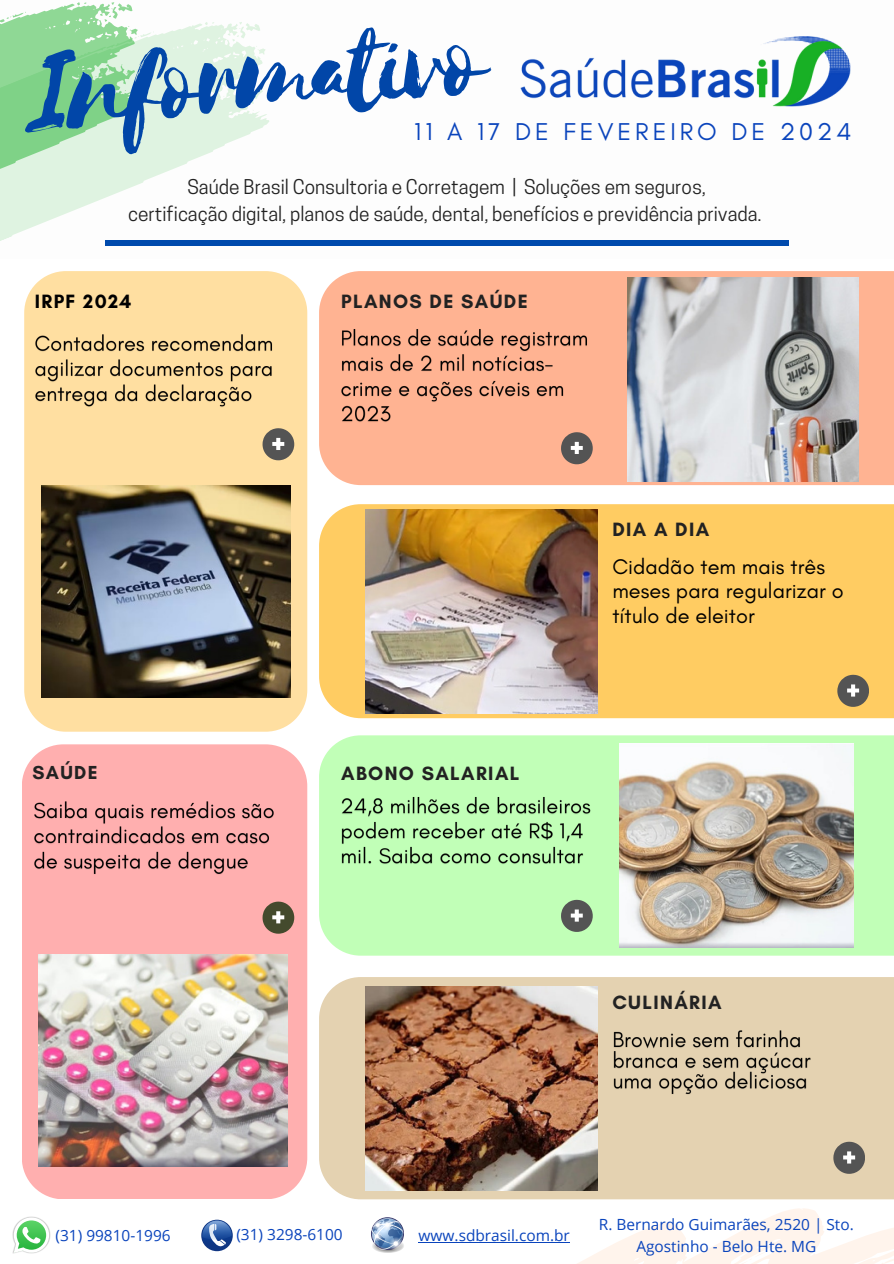
<style>
.page{position:relative;width:894px;height:1264px;background:#fff}
.page>*{position:absolute;margin:0;border:0;box-sizing:border-box;transform-origin:0 0}
.t1{font:132.6px "Selima";color:#0146a8}
.t2{font:24.75px "Glacial Indifference";letter-spacing:.16em;color:#0a44bc}
.t3{font:21.6px/24.8px "Glacial Indifference";color:#000}
.t4{font:700 19.65px "Glacial Indifference";letter-spacing:.07em;color:#222}
.t5{font:700 19.65px "Glacial Indifference";letter-spacing:.07em;color:#000}
.t6{font:700 19.2px "Glacial Indifference";letter-spacing:.07em;color:#222}
.t7{font:19.05px/26.2px "Cooper Hewitt";color:#222;text-align:center}
.t8{font:15.45px/21.3px "Open Sans";color:#0a44bc;text-align:center}
</style>
<div class="page">
<div style="left:24px;top:278px;width:283px;height:453px;background:#ffdfa1"></div>
<img style="left:41px;top:485px;width:249px;height:213px">
<svg style="left:262px;top:428px;width:32px;height:32px"></svg>
<div style="left:319px;top:271px;width:574px;height:214px;background:#ffb392"></div>
<div style="left:319px;top:504px;width:574px;height:214px;background:#ffcc62"></div>
<img style="left:365px;top:509px;width:232px;height:204px">
<div style="left:319px;top:977px;width:574px;height:222px;background:#e4d2b1"></div>
<svg style="left:504px;top:1179px;width:389px;height:84px"></svg>
<div style="left:22px;top:744px;width:285px;height:455px;background:#ffafaf"></div>
<img style="left:39px;top:954px;width:249px;height:212px">
<svg style="left:262px;top:901px;width:32px;height:32px"></svg>
<div style="left:319px;top:735px;width:574px;height:220px;background:#c1ffb7"></div>
<img style="left:619px;top:743px;width:234px;height:204px">
<div style="left:105px;top:240px;width:683px;height:5px;background:#004aad"></div>
<svg style="left:24px;top:23px;width:264px;height:327px"></svg>
<svg style="left:204px;top:22px;width:10px;height:3px"></svg>
<svg style="left:227px;top:22px;width:40px;height:34px"></svg>
<svg style="left:0;top:2px;width:160px;height:328px"></svg>
<svg style="left:77px;top:2px;width:9px;height:4px"></svg>
<svg style="left:0;top:11px;width:26px;height:17px"></svg>
<svg style="left:99px;top:2px;width:55px;height:48px"></svg>
<img style="left:520px;top:36px;width:331px;height:71px">
<img style="left:365px;top:986px;width:232px;height:204px">
<svg style="left:201px;top:1219px;width:32px;height:32px"></svg>
<svg style="left:202px;top:1220px;width:30px;height:30px"></svg>
<svg style="left:202px;top:1220px;width:30px;height:26px"></svg>
<img style="left:12px;top:1216px;width:39px;height:38px">
<svg style="left:14px;top:1217px;width:35px;height:35px"></svg>
<svg style="left:561px;top:432px;width:31px;height:32px"></svg>
<svg style="left:837px;top:674px;width:31px;height:33px"></svg>
<svg style="left:833px;top:1141px;width:31px;height:32px"></svg>
<svg style="left:561px;top:899px;width:31px;height:32px"></svg>
<img style="left:627px;top:277px;width:231px;height:204px">
<svg style="left:371px;top:1217px;width:33px;height:36px"></svg>
<img style="left:338px;top:326px;width:252px;height:100px">
<img style="left:32px;top:330px;width:244px;height:80px">
<img style="left:339px;top:793px;width:254px;height:75px">
<img style="left:32px;top:797px;width:244px;height:80px">
<img style="left:611px;top:1026px;width:201px;height:71px">
<hr style="left:418px;top:1241px;width:151px;height:1px;background:#0a44bc">
<p class="t1" style="left:27px;top:23px;width:457px;rotate:-5deg">Informativo</p>
<p class="t2" style="left:414px;top:117px;width:438px">11 A 17 DE FEVEREIRO DE 2024</p>
<p class="t7" style="left:128px;top:176px;width:635px">Saúde Brasil Consultoria e Corretagem | Soluções em seguros,<br>certificação digital, planos de saúde, dental, benefícios e previdência privada.</p>
<h2 class="t5" style="left:35px;top:289px;width:98px">IRPF 2024</h2>
<h3 class="t4" style="left:341px;top:289px;width:188px">PLANOS DE SAÚDE</h3>
<h6 class="t6" style="left:32px;top:761px;width:67px">SAÚDE</h6>
<p class="t4" style="left:341px;top:761px;width:180px">ABONO SALARIAL</p>
<h3 class="t4" style="left:612px;top:517px;width:98px">DIA A DIA</h3>
<h4 class="t3" style="left:612px;top:554px;width:233px">Cidadão tem mais três meses para regularizar o título de eleitor</h4>
<h3 class="t4" style="left:612px;top:990px;width:111px">CULINÁRIA</h3>
<p class="t8" style="left:56px;top:1223px;width:116px">(31) 99810-1996</p>
<h1 class="t8" style="left:236px;top:1223px;width:108px">(31) 3298-6100</h1>
<p class="t8" style="left:418px;top:1224px;width:153px">www.sdbrasil.com.br</p>
<h3 class="t8" style="left:598px;top:1213px;width:256px">R. Bernardo Guimarães, 2520 | Sto.<br>Agostinho - Belo Hte. MG</h3>
</div>
